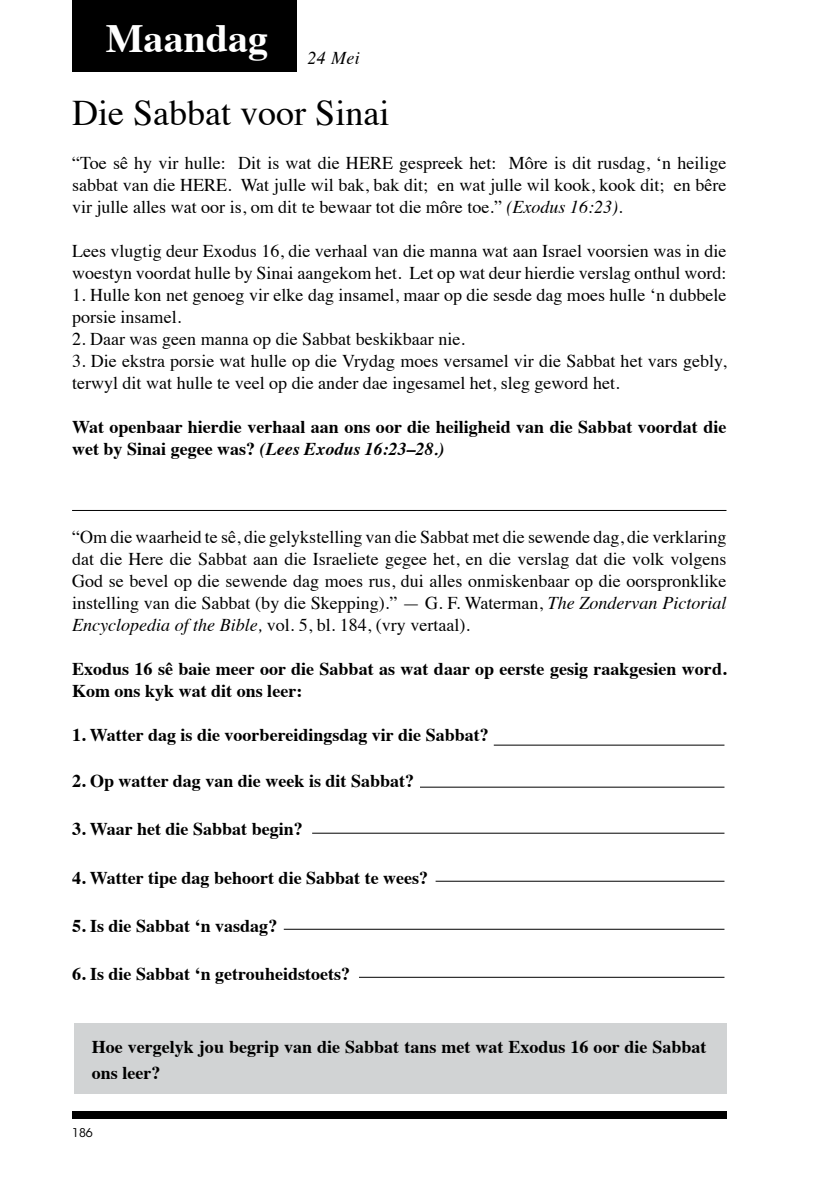
<style>
.page{position:relative;width:840px;height:1191px;background:#fff}
.page>*{position:absolute;margin:0;border:0;box-sizing:border-box;transform-origin:0 0}
.t1{font:700 40px "Times";color:#fff}
.t2{font:36px "Times";color:#000}
.t3{font:18px/22px "Times";color:#000}
.t4{font:700 18px/22px "Times";color:#000}
.t5{font:italic 18px "Times";color:#000}
.t6{font:12px "ITC Avant Garde Std";color:#000}
.s1{font-style:italic}
</style>
<div class="page">
<div style="left:72px;top:1111px;width:654px;height:8px;background:#000"></div>
<div style="left:74px;top:1023px;width:652px;height:70px;background:#d1d3d4"></div>
<div style="left:72px;top:0;width:225px;height:71px;background:#000"></div>
<hr style="left:72px;top:510px;width:654px;height:1px;background:#000">
<hr style="left:493px;top:744px;width:231px;height:1px;background:#000">
<hr style="left:420px;top:786px;width:304px;height:1px;background:#000">
<hr style="left:312px;top:832px;width:412px;height:1px;background:#000">
<hr style="left:435px;top:880px;width:289px;height:1px;background:#000">
<hr style="left:283px;top:928px;width:441px;height:1px;background:#000">
<hr style="left:359px;top:976px;width:365px;height:1px;background:#000">
<h1 class="t1" style="left:106px;top:0;width:164px">Maandag</h1>
<p class="t5" style="left:307px;top:42px;width:54px">24 Mei</p>
<h2 class="t2" style="left:72px;top:80px;width:318px">Die Sabbat voor Sinai</h2>
<p class="t3" style="left:72px;top:151px;width:655px;text-align:justify">“Toe sê hy vir hulle: Dit is wat die HERE gespreek het: Môre is dit rusdag, ‘n heilige sabbat van die HERE. Wat julle wil bak, bak dit; en wat julle wil kook, kook dit; en bêre vir julle alles wat oor is, om dit te bewaar tot die môre toe.” <span class="s1">(Exodus 16:23).</span></p>
<p class="t3" style="left:72px;top:239px;width:655px">Lees vlugtig deur Exodus 16, die verhaal van die manna wat aan Israel voorsien was in die woestyn voordat hulle by Sinai aangekom het. Let op wat deur hierdie verslag onthul word:</p>
<p class="t3" style="left:72px;top:283px;width:655px">1. Hulle kon net genoeg vir elke dag insamel, maar op die sesde dag moes hulle ‘n dubbele porsie insamel.</p>
<p class="t3" style="left:72px;top:327px;width:394px">2. Daar was geen manna op die Sabbat beskikbaar nie.</p>
<p class="t3" style="left:72px;top:349px;width:655px">3. Die ekstra porsie wat hulle op die Vrydag moes versamel vir die Sabbat het vars gebly, terwyl dit wat hulle te veel op die ander dae ingesamel het, sleg geword het.</p>
<p class="t4" style="left:72px;top:414px;width:655px">Wat openbaar hierdie verhaal aan ons oor die heiligheid van die Sabbat voordat die wet by Sinai gegee was? <span class="s1">(Lees Exodus 16:23–28.)</span></p>
<p class="t3" style="left:72px;top:525px;width:655px;text-align:justify">“Om die waarheid te sê, die gelykstelling van die Sabbat met die sewende dag, die verklaring dat die Here die Sabbat aan die Israeliete gegee het, en die verslag dat die volk volgens God se bevel op die sewende dag moes rus, dui alles onmiskenbaar op die oorspronklike instelling van die Sabbat (by die Skepping).” — G. F. Waterman, <span class="s1">The Zondervan Pictorial Encyclopedia of the Bible,</span> vol. 5, bl. 184, (vry vertaal).</p>
<p class="t4" style="left:72px;top:656px;width:655px">Exodus 16 sê baie meer oor die Sabbat as wat daar op eerste gesig raakgesien word.<br>Kom ons kyk wat dit ons leer:</p>
<p class="t4" style="left:72px;top:722px;width:418px">1. Watter dag is die voorbereidingsdag vir die Sabbat?</p>
<p class="t4" style="left:72px;top:768px;width:343px">2. Op watter dag van die week is dit Sabbat?</p>
<p class="t4" style="left:72px;top:816px;width:232px">3. Waar het die Sabbat begin?</p>
<p class="t4" style="left:72px;top:864px;width:357px">4. Watter tipe dag behoort die Sabbat te wees?</p>
<p class="t4" style="left:72px;top:912px;width:207px">5. Is die Sabbat ‘n vasdag?</p>
<p class="t4" style="left:72px;top:960px;width:279px">6. Is die Sabbat ‘n getrouheidstoets?</p>
<p class="t4" style="left:92px;top:1031px;width:615px;line-height:26px">Hoe vergelyk jou begrip van die Sabbat tans met wat Exodus 16 oor die Sabbat ons leer?</p>
<p class="t6" style="left:72px;top:1125px;width:22px">186</p>
</div>
